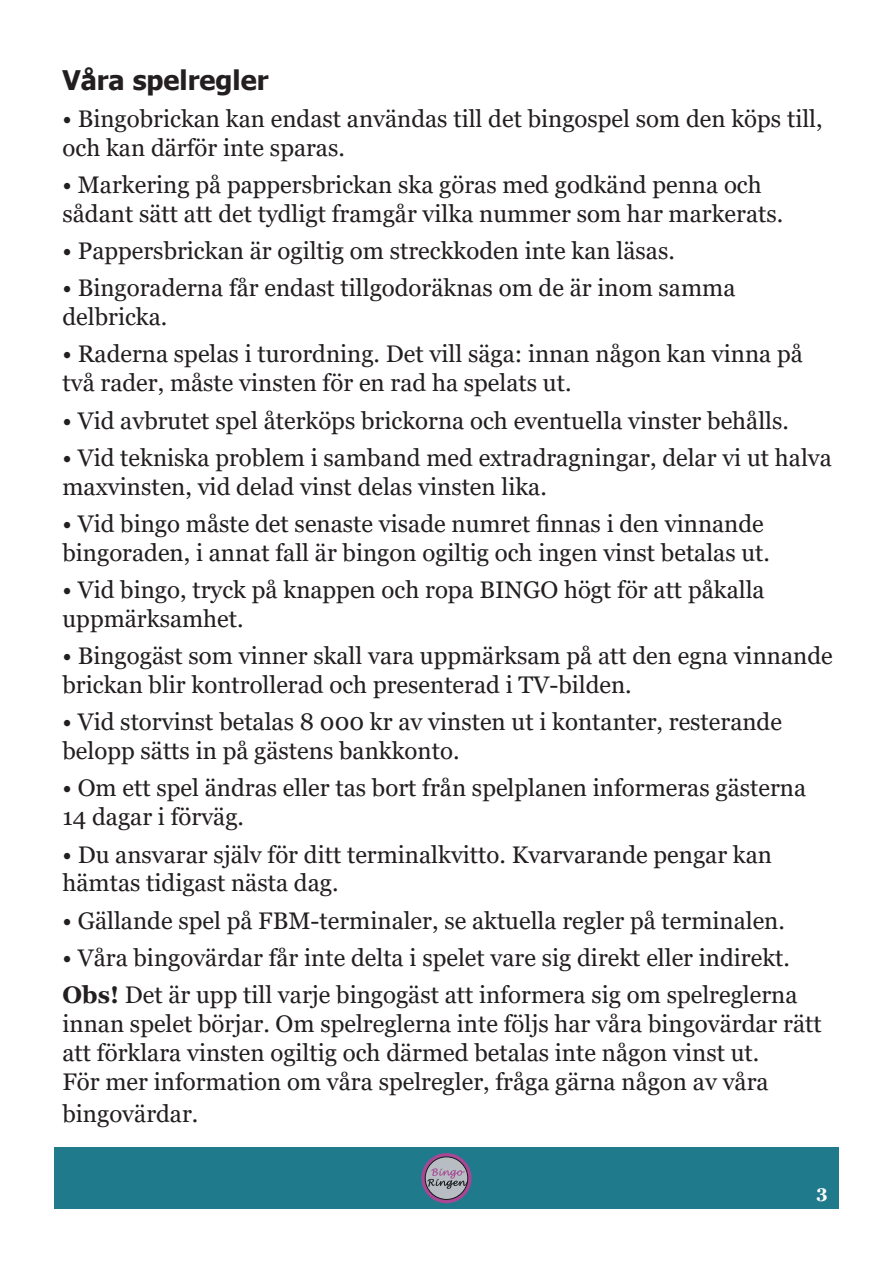
<style>
.page{position:relative;width:893px;height:1263px;background:#fff}
.page>*{position:absolute;margin:0;border:0;box-sizing:border-box;transform-origin:0 0}
.t1{font:700 27px "Tahoma";color:#231f20}
.t2{font:24px/28.8px "Georgia";color:#231f20}
.t3{font:700 18px "Georgia";color:#fff}
.s1{font-weight:700}
</style>
<div class="page">
<div style="left:54px;top:1147px;width:785px;height:62px;background:#1f7a8c"></div>
<svg style="left:421px;top:1153px;width:51px;height:50px"></svg>
<svg style="left:425px;top:1156px;width:43px;height:44px;background:#948da0"></svg>
<p class="t1" style="left:63px;top:61px;width:207px">Våra spelregler</p>
<p class="t2" style="left:63px;top:105px;width:762px">• Bingobrickan kan endast användas till det bingospel som den köps till, och kan därför inte sparas.</p>
<p class="t2" style="left:63px;top:171px;width:722px">• Markering på pappersbrickan ska göras med godkänd penna och sådant sätt att det tydligt framgår vilka nummer som har markerats.</p>
<p class="t2" style="left:63px;top:237px;width:614px">• Pappersbrickan är ogiltig om streckkoden inte kan läsas.</p>
<p class="t2" style="left:63px;top:274px;width:674px">• Bingoraderna får endast tillgodoräknas om de är inom samma delbricka.</p>
<p class="t2" style="left:63px;top:340px;width:742px">• Raderna spelas i turordning. Det vill säga: innan någon kan vinna på två rader, måste vinsten för en rad ha spelats ut.</p>
<p class="t2" style="left:63px;top:406px;width:728px">• Vid avbrutet spel återköps brickorna och eventuella vinster behålls.</p>
<p class="t2" style="left:63px;top:444px;width:771px">• Vid tekniska problem i samband med extradragningar, delar vi ut halva maxvinsten, vid delad vinst delas vinsten lika.</p>
<p class="t2" style="left:63px;top:510px;width:709px">• Vid bingo måste det senaste visade numret finnas i den vinnande bingoraden, i annat fall är bingon ogiltig och ingen vinst betalas ut.</p>
<p class="t2" style="left:63px;top:576px;width:704px">• Vid bingo, tryck på knappen och ropa BINGO högt för att påkalla uppmärksamhet.</p>
<p class="t2" style="left:63px;top:642px;width:772px">• Bingogäst som vinner skall vara uppmärksam på att den egna vinnande brickan blir kontrollerad och presenterad i TV-bilden.</p>
<p class="t2" style="left:63px;top:708px;width:721px">• Vid storvinst betalas 8 000 kr av vinsten ut i kontanter, resterande belopp sätts in på gästens bankkonto.</p>
<p class="t2" style="left:63px;top:774px;width:745px">• Om ett spel ändras eller tas bort från spelplanen informeras gästerna<br>14 dagar i förväg.</p>
<p class="t2" style="left:63px;top:840px;width:711px">• Du ansvarar själv för ditt terminalkvitto. Kvarvarande pengar kan hämtas tidigast nästa dag.</p>
<p class="t2" style="left:63px;top:906px;width:724px">• Gällande spel på FBM-terminaler, se aktuella regler på terminalen.</p>
<p class="t2" style="left:63px;top:944px;width:729px">• Våra bingovärdar får inte delta i spelet vare sig direkt eller indirekt.</p>
<p class="t2" style="left:63px;top:981px;width:761px"><span class="s1">Obs!</span> Det är upp till varje bingogäst att informera sig om spelreglerna innan spelet börjar. Om spelreglerna inte följs har våra bingovärdar rätt att förklara vinsten ogiltig och därmed betalas inte någon vinst ut.<br>För mer information om våra spelregler, fråga gärna någon av våra</p>
<p class="t2" style="left:63px;top:1100px;width:137px">bingovärdar.</p>
<p class="t3" style="left:816px;top:1180px;width:13px">3</p>
</div>
